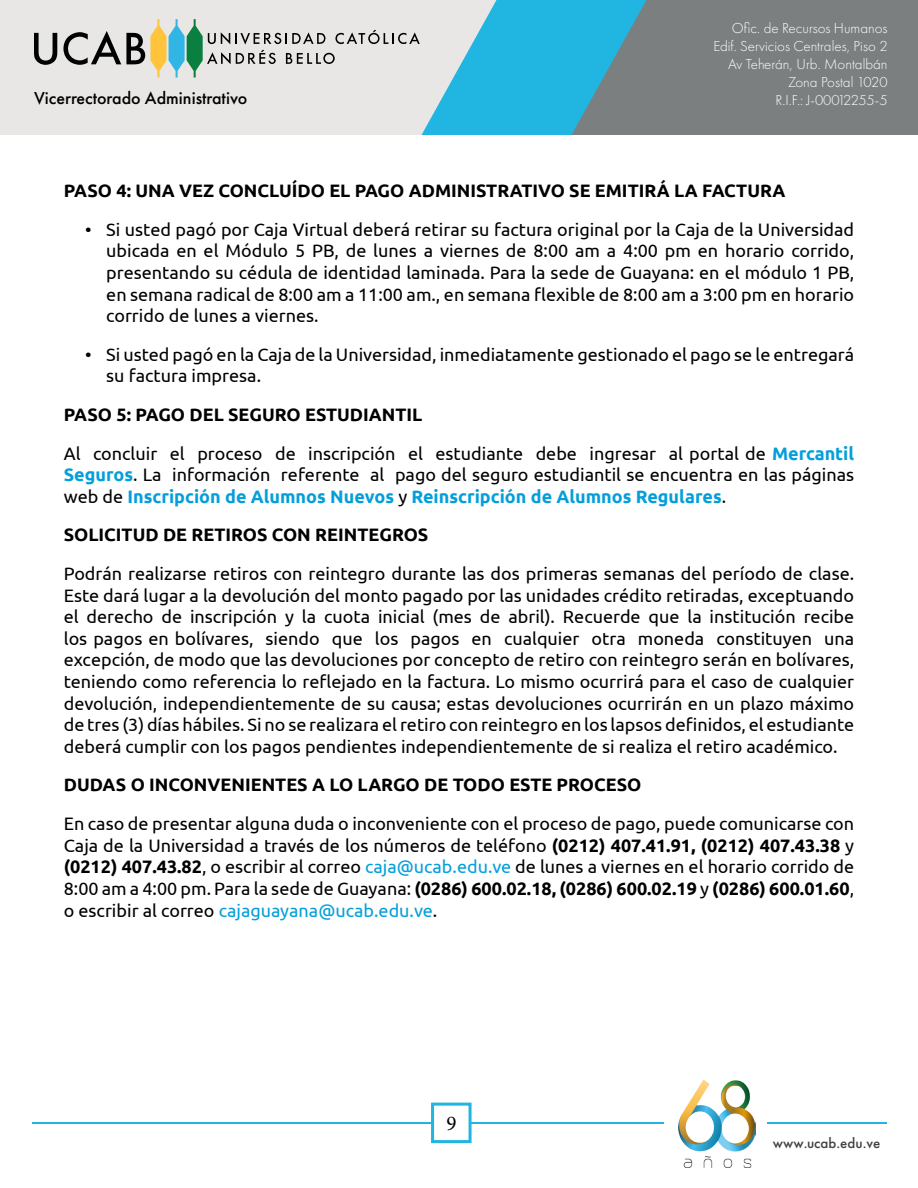
<style>
.page{position:relative;width:918px;height:1188px;background:#fff}
.page>*{position:absolute;margin:0;border:0;box-sizing:border-box;transform-origin:0 0}
.t1{font:21px "Minion Pro";color:#000}
.t2{font:18px/21.6px "Ubuntu";color:#000;text-align:justify}
.t3{font:700 18px "Ubuntu";color:#000}
.t4{font:500 18px "Futura PT";color:#000}
.t5{font:300 15px/18px "Futura PT";color:#fff;text-align:right}
.t6{font:300 15px "Futura PT";letter-spacing:-.035em;color:#fff}
.t7{font:500 15px "Futura PT";color:#414042}
.t8{font:500 15px "Futura PT";color:#000}
.s1{font-weight:700}
.s2{font-weight:700;color:#049fdb}
.s3{color:#049fdb}
</style>
<div class="page">
<div style="left:0;top:0;width:63px;height:135px;background:#e8e7e5"></div>
<div style="left:648px;top:0;width:270px;height:135px;background:#7c7f80"></div>
<svg style="left:34px;top:33px;width:23px;height:32px"></svg>
<svg style="left:63px;top:0;width:585px;height:135px;background:#a5ccd4"></svg>
<hr style="left:32px;top:1122px;width:631px;height:2px;background:#21b5e1">
<hr style="left:767px;top:1122px;width:119px;height:2px;background:#21b5e1">
<div style="left:431px;top:1103px;width:41px;height:40px;background:#fff;border:3px solid #21b5e1"></div>
<img style="left:679px;top:1080px;width:77px;height:87px">
<p class="t5" style="left:714px;top:19px;width:176px">Ofic. de Recursos Humanos<br>Edif. Servicios Centrales, Piso 2<br>Av Teherán, Urb. Montalbán<br>Zona Postal 1020</p>
<p class="t4" style="left:34px;top:87px;width:215px">Vicerrectorado Administrativo</p>
<p class="t6" style="left:775px;top:91px;width:114px">R.I.F.: J-00012255-5</p>
<p class="t3" style="left:64px;top:180px;width:723px">PASO 4: UNA VEZ CONCLUÍDO EL PAGO ADMINISTRATIVO SE EMITIRÁ LA FACTURA</p>
<p class="t2" style="left:106px;top:218px;width:749px;text-indent:-21px">• Si usted pagó por Caja Virtual deberá retirar su factura original por la Caja de la Universidad ubicada en el Módulo 5 PB, de lunes a viernes de 8:00 am a 4:00 pm en horario corrido, presentando su cédula de identidad laminada. Para la sede de Guayana: en el módulo 1 PB, en semana radical de 8:00 am a 11:00 am., en semana flexible de 8:00 am a 3:00 pm en horario corrido de lunes a viernes.</p>
<p class="t2" style="left:106px;top:343px;width:749px;text-indent:-21px">• Si usted pagó en la Caja de la Universidad, inmediatamente gestionado el pago se le entregará su factura impresa.</p>
<p class="t2" style="left:64px;top:395px;width:792px;line-height:38.5px"><span class="s1">PASO 5: PAGO DEL SEGURO ESTUDIANTIL<br></span>Al concluir el proceso de inscripción el estudiante debe ingresar al portal de <span class="s2">Mercantil</span></p>
<p class="t2" style="left:64px;top:464px;width:792px"><span class="s2">Seguros</span>. La información referente al pago del seguro estudiantil se encuentra en las páginas web de <span class="s2">Inscripción de Alumnos Nuevos</span> y <span class="s2">Reinscripción de Alumnos Regulares</span>.</p>
<p class="t3" style="left:64px;top:524px;width:366px">SOLICITUD DE RETIROS CON REINTEGROS</p>
<p class="t2" style="left:64px;top:562px;width:792px">Podrán realizarse retiros con reintegro durante las dos primeras semanas del período de clase.<br>Este dará lugar a la devolución del monto pagado por las unidades crédito retiradas, exceptuando el derecho de inscripción y la cuota inicial (mes de abril). Recuerde que la institución recibe los pagos en bolívares, siendo que los pagos en cualquier otra moneda constituyen una excepción, de modo que las devoluciones por concepto de retiro con reintegro serán en bolívares, teniendo como referencia lo reflejado en la factura. Lo mismo ocurrirá para el caso de cualquier devolución, independientemente de su causa; estas devoluciones ocurrirán en un plazo máximo de tres (3) días hábiles. Si no se realizara el retiro con reintegro en los lapsos definidos, el estudiante deberá cumplir con los pagos pendientes independientemente de si realiza el retiro académico.</p>
<p class="t3" style="left:64px;top:774px;width:579px">DUDAS O INCONVENIENTES A LO LARGO DE TODO ESTE PROCESO</p>
<p class="t2" style="left:64px;top:812px;width:792px">En caso de presentar alguna duda o inconveniente con el proceso de pago, puede comunicarse con Caja de la Universidad a través de los números de teléfono <span class="s1">(0212) 407.41.91, (0212) 407.43.38</span> y <span class="s1">(0212) 407.43.82</span>, o escribir al correo <span class="s3">caja@ucab.edu.ve</span> de lunes a viernes en el horario corrido de 8:00 am a 4:00 pm. Para la sede de Guayana: <span class="s1">(0286) 600.02.18, (0286) 600.02.19</span> y <span class="s1">(0286) 600.01.60</span>, o escribir al correo <span class="s3">cajaguayana@ucab.edu.ve</span>.</p>
<p class="t8" style="left:447px;top:1111px;width:10px">9</p>
<p class="t1" style="left:446px;top:1109px;width:12px">9</p>
<p class="t7" style="left:773px;top:1134px;width:109px">www.ucab.edu.ve</p>
</div>
